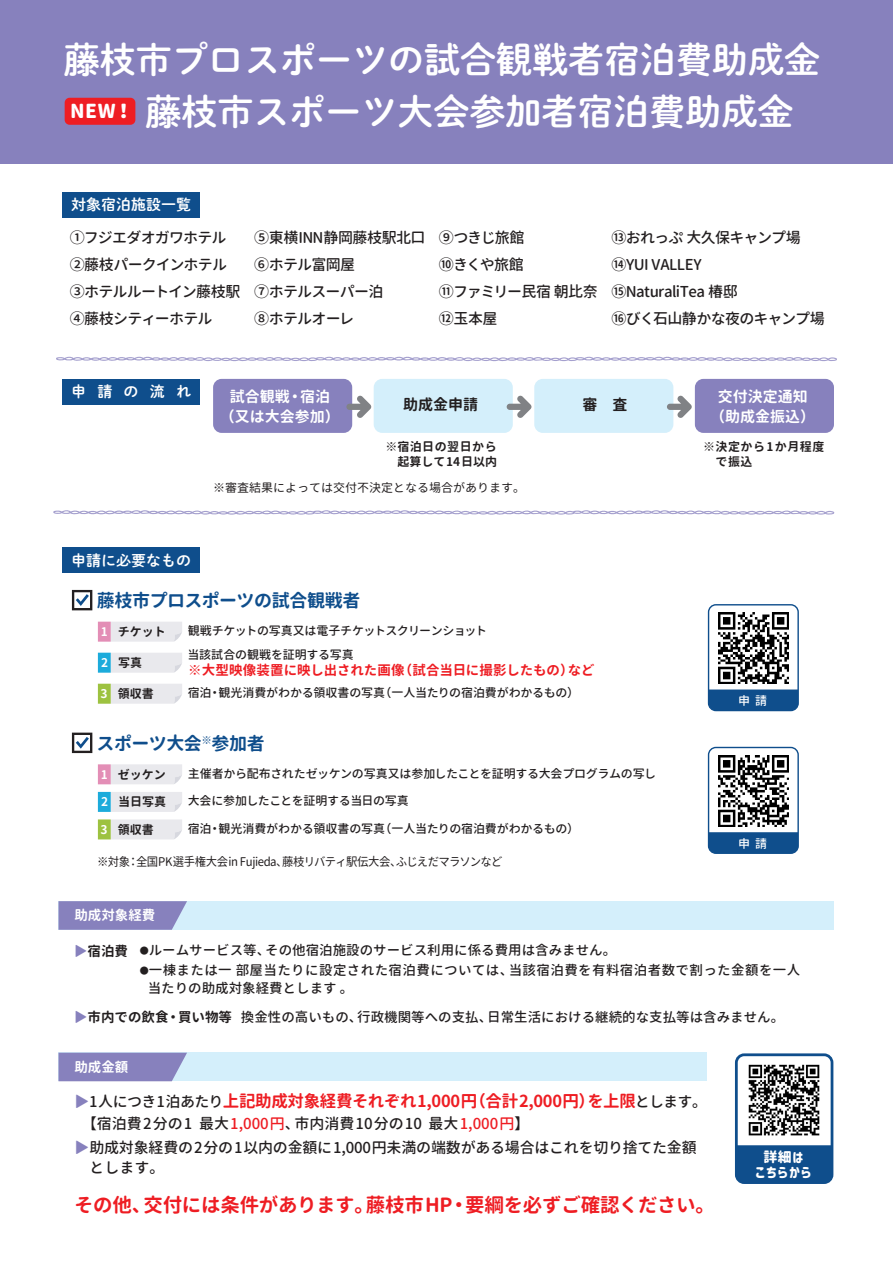
<style>
.page{position:relative;width:893px;height:1263px;background:#fff}
.page>*{position:absolute;margin:0;border:0;box-sizing:border-box;transform-origin:0 0}
.t1{font:36px/52.5px "DNP Shuei M Go Std B";color:#fff}
.t2{font:700 19.5px "Gen Jyuu Gothic";letter-spacing:-.015em;color:#ee1d23}
.t3{font:800 19.2px "Gen Jyuu Gothic";color:#fff}
.t4{font:700 18px "Gen Jyuu Gothic";letter-spacing:-.03em;color:#0f4e8c}
.t5{font:700 16.5px "Gen Jyuu Gothic";letter-spacing:-.02em;color:#ee1d23}
.t6{font:500 15px/27px "Gen Jyuu Gothic";letter-spacing:-.035em;color:#231f20}
.t7{font:500 15px/24.8px "Gen Jyuu Gothic";letter-spacing:-.01em;color:#231f20}
.t8{font:700 15px/19.5px "Gen Jyuu Gothic";color:#fff;text-align:center}
.t9{font:15px "DNP Shuei M Go Std B";color:#fff}
.t10{font:700 15px "Gen Jyuu Gothic";color:#231f20}
.t11{font:13.95px/15px "Corporate Logo Rounded";letter-spacing:.05em;color:#fff;text-align:center}
.t12{font:500 13.5px "Gen Jyuu Gothic";color:#231f20}
.t13{font:500 13.5px/18px "Gen Jyuu Gothic";letter-spacing:.03em;color:#231f20}
.t14{font:700 13.5px "Gen Jyuu Gothic";color:#ee1d23}
.t15{font:700 13.5px "Gen Jyuu Gothic";color:#fff}
.t16{font:500 12px/23.9px "Gen Jyuu Gothic";letter-spacing:-.02em;color:#231f20}
.t17{font:12px "Gen Jyuu Gothic";letter-spacing:-.03em;color:#231f20;scale:.95 1}
.t18{font:700 12px/15px "Gen Jyuu Gothic";letter-spacing:.04em;color:#231f20}
.t19{font:12px "Gen Jyuu Gothic";color:#231f20}
.t20{font:700 12px "Gen Jyuu Gothic";color:#231f20}
.t21{font:500 12px "Gen Jyuu Gothic";color:#fff}
.s1{color:#fff}
.s2{font-weight:700;color:#8781bd}
.s3{font-weight:700}
.s4{font-size:9px}
.s5{font-weight:500;font-size:15px;color:#8781bd}
.s6{font-weight:500;font-size:15px;color:#231f20}
.s7{color:#ee1d23}
.s8{color:#8781bd}
</style>
<div class="page">
<div style="left:0;top:0;width:893px;height:164px;background:#8781bd"></div>
<div style="left:213px;top:379px;width:139px;height:54px;background:#8781bd;border-radius:9px"></div>
<div style="left:374px;top:379px;width:139px;height:54px;background:#d4effb;border-radius:9px"></div>
<div style="left:534px;top:379px;width:139px;height:54px;background:#d4effb;border-radius:9px"></div>
<div style="left:695px;top:379px;width:139px;height:54px;background:#8781bd;border-radius:9px"></div>
<div style="left:98px;top:819px;width:13px;height:20px;background:#9dc240"></div>
<svg style="left:111px;top:819px;width:71px;height:20px"></svg>
<div style="left:98px;top:792px;width:13px;height:20px;background:#1cabdb"></div>
<svg style="left:111px;top:792px;width:71px;height:20px"></svg>
<div style="left:98px;top:764px;width:13px;height:20px;background:#e38eb6"></div>
<svg style="left:111px;top:764px;width:71px;height:20px"></svg>
<div style="left:98px;top:684px;width:13px;height:20px;background:#9dc240"></div>
<svg style="left:111px;top:684px;width:71px;height:20px"></svg>
<div style="left:98px;top:622px;width:13px;height:20px;background:#e38eb6"></div>
<svg style="left:111px;top:622px;width:71px;height:20px"></svg>
<div style="left:58px;top:901px;width:776px;height:29px;background:#d4effb"></div>
<svg style="left:58px;top:901px;width:129px;height:29px;background:#8c89c1"></svg>
<div style="left:58px;top:1053px;width:648px;height:28px;background:#d4effb"></div>
<div style="left:58px;top:1053px;width:129px;height:28px;background:#8781bd"></div>
<svg style="left:346px;top:396px;width:25px;height:22px"></svg>
<svg style="left:507px;top:396px;width:24px;height:22px"></svg>
<svg style="left:667px;top:396px;width:25px;height:22px"></svg>
<div style="left:62px;top:192px;width:137px;height:25px;background:#0f4e8c"></div>
<div style="left:62px;top:548px;width:137px;height:25px;background:#0f4e8c"></div>
<div style="left:62px;top:379px;width:137px;height:25px;background:#0f4e8c"></div>
<svg style="left:56px;top:356px;width:781px;height:6px"></svg>
<svg style="left:53px;top:510px;width:781px;height:5px"></svg>
<svg style="left:72px;top:733px;width:20px;height:20px"></svg>
<div style="left:710px;top:832px;width:87px;height:20px;background:#0f4e8c"></div>
<div style="left:708px;top:747px;width:91px;height:107px;border:1px solid #0f4e8c;border-radius:7px"></div>
<img style="left:748px;top:1064px;width:72px;height:72px">
<div style="left:739px;top:1145px;width:94px;height:35px;background:#0f4e8c"></div>
<div style="left:735px;top:1053px;width:98px;height:131px;border:3px solid #0f4e8c;border-radius:8px"></div>
<div style="left:98px;top:653px;width:13px;height:20px;background:#1cabdb"></div>
<svg style="left:111px;top:653px;width:71px;height:20px"></svg>
<svg style="left:72px;top:590px;width:20px;height:20px"></svg>
<div style="left:709px;top:689px;width:88px;height:21px;background:#0f4e8c"></div>
<div style="left:708px;top:604px;width:91px;height:107px;border:1px solid #0f4e8c;border-radius:7px"></div>
<div style="left:65px;top:98px;width:70px;height:27px;background:#ee1d23;border-radius:5px"></div>
<img style="left:718px;top:613px;width:71px;height:70px">
<img style="left:718px;top:756px;width:71px;height:70px">
<h1 class="t1" style="left:64px;top:32px;width:758px">藤枝市プロスポーツの試合観戦者宿泊費助成金　　 藤枝市スポーツ大会参加者宿泊費助成金</h1>
<h3 class="t3" style="left:70px;top:96px;width:65px">NEW！</h3>
<p class="t9" style="left:71px;top:193px;width:122px">対象宿泊施設一覧</p>
<p class="t6" style="left:70px;top:223px;width:172px">①フジエダオガワホテル<br>②藤枝パークインホテル<br>③ホテルルートイン藤枝駅<br>④藤枝シティーホテル</p>
<p class="t6" style="left:254px;top:223px;width:173px">⑤東横INN静岡藤枝駅北口<br>⑥ホテル富岡屋<br>⑦ホテルスーパー泊<br>⑧ホテルオーレ</p>
<p class="t6" style="left:439px;top:223px;width:160px">⑨つきじ旅館<br>⑩きくや旅館<br>⑪ファミリー民宿 朝比奈⑫玉本屋</p>
<p class="t6" style="left:611px;top:223px;width:215px">⑬おれっぷ 大久保キャンプ場⑭YUI VALLEY<br>⑮NaturaliTea 椿邸<br>⑯びく石山静かな夜のキャンプ場</p>
<p class="t9" style="left:71px;top:381px;width:122px">申請の流れ</p>
<p class="t9" style="left:71px;top:549px;width:122px">申請に必要なもの</p>
<p class="t8" style="left:220px;top:387px;width:121px">試合観戦・宿泊<br>（又は大会参加）</p>
<p class="t10" style="left:403px;top:394px;width:76px">助成金申請</p>
<p class="t10" style="left:582px;top:394px;width:46px">審　査</p>
<p class="t18" style="left:385px;top:439px;width:113px">※宿泊日の翌日から　起算して14日以内</p>
<p class="t19" style="left:213px;top:479px;width:313px">※審査結果によっては交付不決定となる場合があります。</p>
<h3 class="t4" style="left:97px;top:587px;width:265px">藤枝市プロスポーツの試合観戦者</h3>
<p class="t20" style="left:101px;top:623px;width:67px"><span class="s1">1</span> チケット</p>
<p class="t20" style="left:101px;top:654px;width:43px"><span class="s1">2</span> 写真</p>
<p class="t20" style="left:101px;top:685px;width:55px"><span class="s1">3</span> 領収書</p>
<p class="t16" style="left:187px;top:618px;width:301px">観戦チケットの写真又は電子チケットスクリーンショット当該試合の観戦を証明する写真</p>
<p class="t16" style="left:188px;top:681px;width:393px">宿泊・観光消費がわかる領収書の写真（一人当たりの宿泊費がわかるもの）</p>
<p class="t14" style="left:188px;top:660px;width:408px">※大型映像装置に映し出された画像（試合当日に撮影したもの）など</p>
<h3 class="t4" style="left:97px;top:730px;width:170px">スポーツ大会<sup>※</sup>参加者</h3>
<p class="t20" style="left:101px;top:765px;width:67px"><span class="s1">1</span> ゼッケン</p>
<p class="t20" style="left:101px;top:793px;width:67px"><span class="s1">2</span> 当日写真</p>
<p class="t20" style="left:101px;top:820px;width:55px"><span class="s1">3</span> 領収書</p>
<p class="t17" style="left:97px;top:852px;width:428px">※対象：全国PK選手権大会in Fujieda、藤枝リバティ駅伝大会、ふじえだマラソンなど</p>
<p class="t16" style="left:188px;top:761px;width:470px">主催者から配布されたゼッケンの写真又は参加したことを証明する大会プログラムの写し</p>
<p class="t16" style="left:188px;top:789px;width:223px">大会に参加したことを証明する当日の写真</p>
<p class="t16" style="left:188px;top:817px;width:393px">宿泊・観光消費がわかる領収書の写真（一人当たりの宿泊費がわかるもの）</p>
<p class="t15" style="left:74px;top:905px;width:82px">助成対象経費</p>
<p class="t12" style="left:74px;top:940px;width:544px"><span class="s2">▶</span><span class="s3">宿泊費</span> <span class="s4">●</span>ルームサービス等、その他宿泊施設のサービス利用に係る費用は含みません。</p>
<p class="t8" style="left:710px;top:387px;width:107px">交付決定通知（助成金振込）</p>
<p class="t18" style="left:703px;top:439px;width:123px">※決定から1か月程度　で振込</p>
<p class="t21" style="left:738px;top:692px;width:31px">申 請</p>
<p class="t21" style="left:738px;top:834px;width:31px">申 請</p>
<p class="t13" style="left:148px;top:961px;width:654px;text-indent:-8px"><span class="s4">●</span>一棟または一 部屋当たりに設定された宿泊費については、当該宿泊費を有料宿泊者数で割った金額を一人当たりの助成対象経費とします 。</p>
<p class="t12" style="left:74px;top:1007px;width:712px"><span class="s2">▶</span><span class="s3">市内での飲食・買い物等</span> 換金性の高いもの、行政機関等への支払、日常生活における継続的な支払等は含みません。</p>
<p class="t15" style="left:74px;top:1057px;width:55px">助成金額</p>
<h3 class="t5" style="left:74px;top:1089px;width:634px"><span class="s5">▶</span><span class="s6">1人につき1泊あたり</span>上記助成対象経費それぞれ1,000円（合計2,000円）を上限<span class="s6">とします。</span></h3>
<p class="t7" style="left:74px;top:1110px;width:624px">　【宿泊費2分の1 最大<span class="s7">1,000円</span>、市内消費10分の10 最大<span class="s7">1,000円</span>】<br><span class="s8">▶</span>助成対象経費の2分の1以内の金額に1,000円未満の端数がある場合はこれを切り捨てた金額</p>
<p class="t6" style="left:74px;top:1153px;width:91px">　とします。</p>
<h2 class="t2" style="left:74px;top:1191px;width:642px">その他、交付には条件があります。藤枝市HP・要綱を必ずご確認ください。</h2>
<p class="t11" style="left:755px;top:1149px;width:58px">詳細は<br>こちらから</p>
</div>
